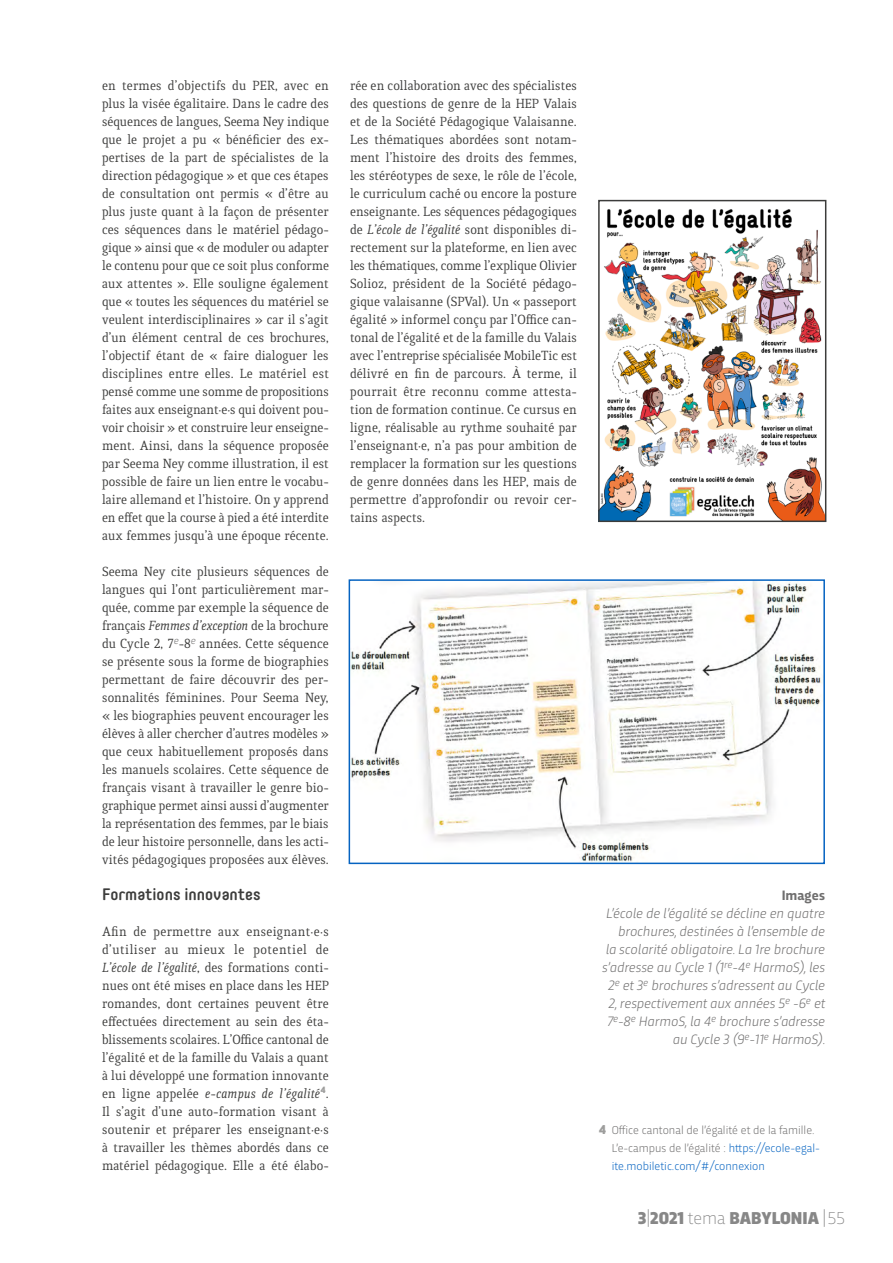
<style>
.page{position:relative;width:893px;height:1263px;background:#fff}
.page>*{position:absolute;margin:0;border:0;box-sizing:border-box;transform-origin:0 0}
.t1{font:900 18px "Trasandina";color:#878787}
.t2{font:500 16.5px "Core Mellow 55";color:#3c3c3b}
.t3{font:14.25px/18px "Quiroga Serif Pro";color:#3c3c3b;text-align:justify}
.t4{font:italic 300 14.25px/18px "Trasandina";color:#706f6f;text-align:right}
.t5{font:700 14.25px "Trasandina";color:#706f6f}
.t6{font:300 12px/18px "Trasandina";color:#706f6f}
.s1{font-style:italic}
.s2{font-weight:900;font-size:13.5px;color:#9d9d9c}
.s3{color:#0563c1}
.s4{font-weight:200}
</style>
<div class="page">
<img style="left:601px;top:209px;width:222px;height:310px">
<div style="left:598px;top:200px;width:228px;height:322px;border:2px solid #3c3c3b"></div>
<img style="left:352px;top:582px;width:470px;height:279px">
<div style="left:349px;top:579px;width:476px;height:285px;border:2px solid #0563c1"></div>
<p class="t3" style="left:102px;top:77px;width:228px">en termes d’objectifs du PER, avec en plus la visée égalitaire. Dans le cadre des séquences de langues, Seema Ney indique que le projet a pu « bénéficier des ex&shy;pertises de la part de spécialistes de la direction pédagogique » et que ces étapes de consultation ont permis « d’être au plus juste quant à la façon de présenter ces séquences dans le matériel pédago&shy;gique » ainsi que « de moduler ou adapter le contenu pour que ce soit plus conforme aux attentes ». Elle souligne également que « toutes les séquences du matériel se veulent interdisciplinaires » car il s’agit d’un élément central de ces brochures, l’objectif étant de « faire dialoguer les disciplines entre elles. Le matériel est pensé comme une somme de propositions faites aux enseignant∙e∙s qui doivent pou&shy;voir choisir » et construire leur enseigne&shy;ment. Ainsi, dans la séquence proposée par Seema Ney comme illustration, il est possible de faire un lien entre le vocabu&shy;laire allemand et l’histoire. On y apprend en effet que la course à pied a été interdite aux femmes jusqu’à une époque récente.</p>
<p class="t3" style="left:102px;top:562px;width:228px">Seema Ney cite plusieurs séquences de langues qui l’ont particulièrement mar&shy;quée, comme par exemple la séquence de français <span class="s1">Femmes d’exception</span> de la brochure du Cycle 2, 7<sup>e</sup>-8<sup>e</sup> années. Cette séquence se présente sous la forme de biographies permettant de faire découvrir des per&shy;sonnalités féminines. Pour Seema Ney, « les biographies peuvent encourager les élèves à aller chercher d’autres modèles » que ceux habituellement proposés dans les manuels scolaires. Cette séquence de français visant à travailler le genre bio&shy;graphique permet ainsi aussi d’augmenter la représentation des femmes, par le biais de leur histoire personnelle, dans les acti&shy;vités pédagogiques proposées aux élèves.</p>
<p class="t2" style="left:102px;top:882px;width:160px">Formations innovantes</p>
<p class="t3" style="left:102px;top:923px;width:228px">Afin de permettre aux enseignant·e·s d’utiliser au mieux le potentiel de <span class="s1">L’école de l’égalité</span>, des formations conti&shy;nues ont été mises en place dans les HEP romandes, dont certaines peuvent être effectuées directement au sein des éta&shy;blissements scolaires. L’Office cantonal de l’égalité et de la famille du Valais a quant à lui développé une formation innovante en ligne appelée <span class="s1">e-campus de l’égalité</span><sup>4</sup>.<br>Il s’agit d’une auto-formation visant à soutenir et préparer les enseignant·e·s à travailler les thèmes abordés dans ce matériel pédagogique. Elle a été élabo-</p>
<p class="t3" style="left:350px;top:77px;width:228px">rée en collaboration avec des spécialistes des questions de genre de la HEP Valais et de la Société Pédagogique Valaisanne.<br>Les thématiques abordées sont notam&shy;ment l’histoire des droits des femmes, les stéréotypes de sexe, le rôle de l’école, le curriculum caché ou encore la posture enseignante. Les séquences pédagogiques de <span class="s1">L’école de l’égalité</span> sont disponibles di&shy;rectement sur la plateforme, en lien avec les thématiques, comme l’explique Olivier Solioz, président de la Société pédago&shy;gique valaisanne (SPVal). Un « passeport égalité » informel conçu par l’Office can&shy;tonal de l’égalité et de la famille du Valais avec l’entreprise spécialisée MobileTic est délivré en fin de parcours. À terme, il pourrait être reconnu comme attesta&shy;tion de formation continue. Ce cursus en ligne, réalisable au rythme souhaité par l’enseignant·e, n’a pas pour ambition de remplacer la formation sur les questions de genre données dans les HEP, mais de permettre d’approfondir ou revoir cer&shy;tains aspects.</p>
<p class="t5" style="left:782px;top:885px;width:45px">Images</p>
<p class="t4" style="left:602px;top:903px;width:225px">L’école de l’égalité se décline en quatre brochures, destinées à l’ensemble de<br>la scolarité obligatoire. La 1re brochure s’adresse au Cycle 1 (1<sup>re</sup>-4<sup>e</sup> HarmoS), les 2<sup>e</sup> et 3<sup>e</sup> brochures s’adressent au Cycle 2, respectivement aux années 5<sup>e</sup> -6<sup>e</sup> et 7<sup>e</sup>-8<sup>e</sup> HarmoS, la 4<sup>e</sup> brochure s’adresse au Cycle 3 (9<sup>e</sup>-11<sup>e</sup> HarmoS).</p>
<p class="t6" style="left:612px;top:1120px;width:210px;text-indent:-13px"><span class="s2">4</span> Office cantonal de l’égalité et de la famille.<br>L’e-campus de l’égalité : <span class="s3">https://ecole-egal&shy;ite.mobiletic.com/#/connexion</span></p>
<p class="t1" style="left:638px;top:1205px;width:208px">3<span class="s4">|</span>2021 <span class="s4">tema</span> BABYLONIA <span class="s4">| 55</span></p>
</div>
